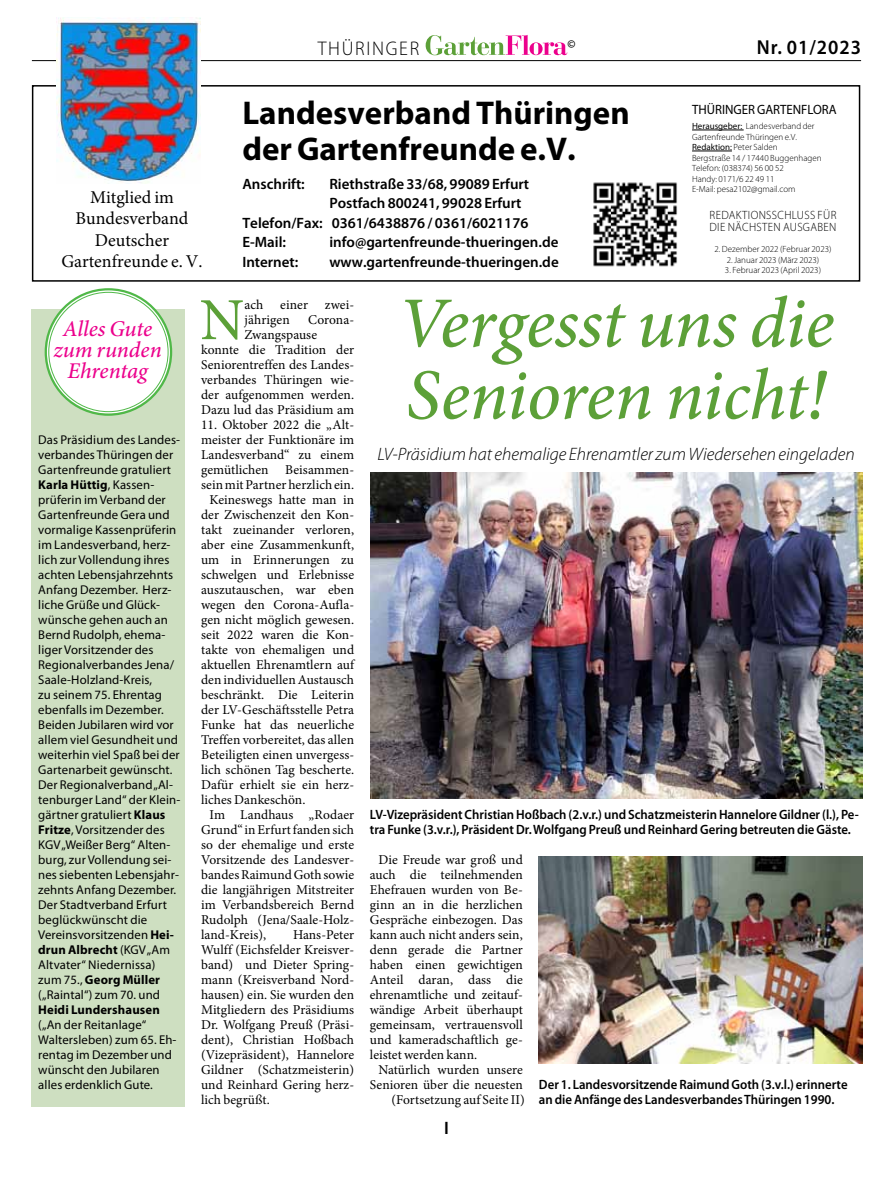
<style>
.page{position:relative;width:893px;height:1191px;background:#fff}
.page>*{position:absolute;margin:0;border:0;box-sizing:border-box;transform-origin:0 0}
.t1{font:italic 500 72px/72px "Minion Pro";letter-spacing:-.005em;color:#5ca038}
.t2{font:59.7px "Minion Pro";color:#5ca038}
.t3{font:700 33px/36px "Myriad Pro";color:#000}
.t4{font:italic 500 22.5px/21px "Minion Pro";letter-spacing:-.005em;color:#ec008c;text-align:center}
.t5{font:600 20.25px "Myriad Pro";letter-spacing:.05em;color:#000;scale:.95 1}
.t6{font:300 19.8px "Myriad Pro";letter-spacing:.09em;color:#000;scale:.95 1}
.t7{font:italic 300 18px "Myriad Pro";color:#000}
.t8{font:18px/21px "Minion Pro";color:#000;text-align:center}
.t9{font:600 18px "Myriad Pro";color:#000}
.t10{font:600 15px/19.5px "Myriad Pro";color:#000}
.t11{font:13.5px/15px "Minion Pro";letter-spacing:.005em;color:#000;text-align:justify}
.t12{font:600 13.5px/15px "Myriad Pro";color:#000;scale:.95 1}
.t13{font:13.5px "Myriad Pro";color:#000;scale:.95 1}
.t14{font:12.75px/15px "Myriad Pro";letter-spacing:.01em;color:#000}
.t15{font:700 12.75px "Myriad Pro";letter-spacing:.01em;color:#000}
.t16{font:300 12px/12px "Myriad Pro";letter-spacing:.03em;color:#000;scale:.95 1}
.t17{font:600 11.85px "Myriad Pro";color:#000}
.t18{font:300 9px/10.5px "Myriad Pro";color:#000}
.s1{font-weight:400}
.s2{font-weight:700}
</style>
<div class="page">
<hr style="left:32px;top:60px;width:829px;height:1px;background:#000">
<svg style="left:426px;top:35px;width:141px;height:20px"></svg>
<img style="left:539px;top:857px;width:323px;height:206px">
<img style="left:370px;top:473px;width:493px;height:325px">
<div style="left:32px;top:85px;width:828px;height:197px;border:2px solid #000"></div>
<hr style="left:692px;top:130px;width:52px;height:1px;background:#000">
<hr style="left:692px;top:151px;width:40px;height:1px;background:#000">
<img style="left:57px;top:18px;width:144px;height:165px">
<div style="left:32px;top:309px;width:153px;height:797px;background:#cedfc1"></div>
<div style="left:47px;top:290px;width:123px;height:123px;background:#fff;border-radius:50%"></div>
<img style="left:593px;top:182px;width:84px;height:85px">
<h3 class="t6" style="left:318px;top:36px;width:108px">Thüringer</h3>
<p class="t17" style="left:567px;top:36px;width:10px">©</p>
<h3 class="t5" style="left:757px;top:34px;width:111px">Nr. 01/2023</h3>
<h3 class="t3" style="left:242px;top:94px;width:389px">Landesverband Thüringen der Gartenfreunde e.V.</h3>
<p class="t13" style="left:692px;top:101px;width:154px">THÜRINGER GARTENFLORA</p>
<p class="t18" style="left:692px;top:121px;width:131px"><span class="s1">Herausgeber:</span> Landesverband der<br>Gartenfreunde Thüringen e.V.<br><span class="s1">Redaktion:</span> Peter Salden<br>Bergstraße 14 / 17440 Buggenhagen<br>Telefon: (038374) 56 00 52<br>Handy: 0171/6 22 49 11</p>
<p class="t10" style="left:242px;top:173px;width:64px">Anschrift:</p>
<p class="t10" style="left:329px;top:173px;width:201px">Riethstraße 33/68, 99089 Erfurt</p>
<p class="t18" style="left:692px;top:184px;width:105px">E-Mail: pesa2102@gmail.com</p>
<p class="t10" style="left:242px;top:193px;width:288px;text-indent:87px">Postfach 800241, 99028 Erfurt<br>Telefon/Fax: 0361/6438876 / 0361/6021176<br>E-Mail:</p>
<h3 class="t8" style="left:61px;top:187px;width:143px">Mitglied im<br>Bundesverband<br>Deutscher<br>Gartenfreunde e. V.</h3>
<p class="t16" style="left:710px;top:209px;width:135px">Redaktionsschluss für die nächsten Ausgaben</p>
<p class="t18" style="left:714px;top:244px;width:118px">2. Dezember 2022 (Februar 2023)</p>
<p class="t18" style="left:727px;top:254px;width:94px">2. Januar 2023 (März 2023)</p>
<p class="t18" style="left:725px;top:265px;width:98px">3. Februar 2023 (April 2023)</p>
<h1 class="t1" style="left:398px;top:287px;width:438px">Vergesst uns die<br>Senioren nicht!</h1>
<h3 class="t7" style="left:377px;top:443px;width:479px">LV-Präsidium hat ehemalige Ehrenamtler zum Wiedersehen eingeladen</h3>
<p class="t10" style="left:329px;top:232px;width:231px">info@gartenfreunde-thueringen.de</p>
<p class="t10" style="left:242px;top:251px;width:58px">Internet:</p>
<p class="t10" style="left:329px;top:251px;width:231px">www.gartenfreunde-thueringen.de</p>
<h2 class="t2" style="left:200px;top:280px;width:46px">N</h2>
<p class="t11" style="left:244px;top:297px;width:20px">ach</p>
<p class="t11" style="left:280px;top:297px;width:29px">einer</p>
<p class="t11" style="left:325px;top:297px;width:31px">zwei-</p>
<p class="t11" style="left:244px;top:312px;width:47px">jährigen</p>
<p class="t11" style="left:308px;top:312px;width:47px">Corona-</p>
<p class="t11" style="left:244px;top:327px;width:74px">Zwangspause</p>
<p class="t11" style="left:201px;top:342px;width:155px">konnte die Tradition der</p>
<p class="t11" style="left:201px;top:357px;width:155px">Seniorentreffen des Landes-</p>
<p class="t11" style="left:201px;top:372px;width:155px">verbandes Thüringen wie-</p>
<p class="t11" style="left:201px;top:387px;width:155px">der aufgenommen werden.</p>
<p class="t11" style="left:201px;top:402px;width:155px">Dazu lud das Präsidium am</p>
<p class="t11" style="left:201px;top:417px;width:155px">11. Oktober 2022 die „Alt-</p>
<p class="t11" style="left:201px;top:432px;width:155px">meister der Funktionäre im</p>
<p class="t11" style="left:201px;top:447px;width:155px">Landesverband“ zu einem</p>
<p class="t11" style="left:201px;top:462px;width:155px">gemütlichen Beisammen-</p>
<p class="t11" style="left:201px;top:477px;width:155px">sein mit Partner herzlich ein.</p>
<p class="t11" style="left:210px;top:492px;width:146px">Keineswegs hatte man in</p>
<p class="t11" style="left:201px;top:507px;width:155px">der Zwischenzeit den Kon-</p>
<p class="t11" style="left:201px;top:522px;width:155px">takt zueinander verloren,</p>
<p class="t11" style="left:201px;top:537px;width:155px">aber eine Zusammenkunft,</p>
<p class="t11" style="left:201px;top:552px;width:155px">um in Erinnerungen zu</p>
<p class="t11" style="left:201px;top:567px;width:155px">schwelgen und Erlebnisse</p>
<p class="t11" style="left:201px;top:582px;width:155px">auszutauschen, war eben</p>
<p class="t11" style="left:201px;top:597px;width:155px">wegen den Corona-Aufla-</p>
<p class="t11" style="left:201px;top:612px;width:155px">gen nicht möglich gewesen.</p>
<p class="t11" style="left:201px;top:627px;width:155px">seit 2022 waren die Kon-</p>
<p class="t11" style="left:201px;top:642px;width:155px">takte von ehemaligen und</p>
<p class="t11" style="left:201px;top:657px;width:155px">aktuellen Ehrenamtlern auf</p>
<p class="t11" style="left:201px;top:672px;width:155px">den individuellen Austausch</p>
<p class="t11" style="left:201px;top:687px;width:155px">beschränkt. Die Leiterin</p>
<p class="t11" style="left:201px;top:702px;width:155px">der LV-Geschäftsstelle Petra</p>
<p class="t11" style="left:201px;top:717px;width:155px">Funke hat das neuerliche</p>
<p class="t11" style="left:201px;top:732px;width:155px">Treffen vorbereitet, das allen</p>
<p class="t11" style="left:201px;top:747px;width:155px">Beteiligten einen unvergess-</p>
<p class="t11" style="left:201px;top:762px;width:155px">lich schönen Tag bescherte.</p>
<p class="t11" style="left:201px;top:777px;width:155px">Dafür erhielt sie ein herz-</p>
<p class="t11" style="left:201px;top:792px;width:106px">liches Dankeschön.</p>
<p class="t11" style="left:210px;top:807px;width:146px">Im Landhaus „Rodaer</p>
<p class="t11" style="left:201px;top:822px;width:155px">Grund“ in Erfurt fanden sich</p>
<p class="t11" style="left:201px;top:837px;width:155px">so der ehemalige und erste</p>
<p class="t11" style="left:201px;top:852px;width:155px">Vorsitzende des Landesver-</p>
<p class="t11" style="left:201px;top:867px;width:155px">bandes Raimund Goth sowie</p>
<p class="t11" style="left:201px;top:882px;width:155px">die langjährigen Mitstreiter</p>
<p class="t11" style="left:201px;top:897px;width:155px">im Verbandsbereich Bernd</p>
<p class="t11" style="left:201px;top:912px;width:155px">Rudolph (Jena/Saale-Holz-</p>
<p class="t11" style="left:201px;top:927px;width:67px">land-Kreis),</p>
<h3 class="t4" style="left:53px;top:318px;width:110px">Alles Gute zum runden<br>Ehrentag</h3>
<p class="t14" style="left:38px;top:432px;width:144px">Das Präsidium des Landes&shy;verbandes Thüringen der<br>Gartenfreunde gratuliert<br><span class="s2">Karla Hüttig</span>, Kassen&shy;prüferin im Verband der<br>Gartenfreunde Gera und vormalige Kassenprüferin im Landesverband, herz&shy;lich zur Vollendung ihres achten Lebensjahrzehnts<br>Anfang Dezember. Herz&shy;liche Grüße und Glück&shy;wünsche gehen auch an<br>Bernd Rudolph, ehema&shy;liger Vorsitzender des<br>Regionalverbandes Jena/<br>Saale-Holzland-Kreis,<br>zu seinem 75. Ehrentag ebenfalls im Dezember.<br>Beiden Jubilaren wird vor allem viel Gesundheit und weiterhin viel Spaß bei der<br>Gartenarbeit gewünscht.<br>Der Regionalverband „Al&shy;tenburger Land“ der Klein&shy;gärtner gratuliert <span class="s2">Klaus<br>Fritze</span>, Vorsitzender des<br>KGV „Weißer Berg“ Alten&shy;burg, zur Vollendung sei&shy;nes siebenten Lebensjahr&shy;zehnts Anfang Dezember.<br>Der Stadtverband Erfurt beglückwünscht die<br>Vereinsvorsitzenden <span class="s2">Hei&shy;drun Albrecht</span> (KGV „Am<br>Altvater“ Niedernissa) zum 75., <span class="s2">Georg Müller </span>(„Raintal“) zum 70. und</p>
<p class="t15" style="left:38px;top:1001px;width:123px">Heidi Lundershausen</p>
<p class="t14" style="left:38px;top:1017px;width:140px">(„An der Reitanlage“<br>Waltersleben) zum 65. Eh&shy;rentag im Dezember und wünscht den Jubilaren alles erdenklich Gute.</p>
<p class="t12" style="left:370px;top:807px;width:516px">LV-Vizepräsident Christian Hoßbach (2.v.r.) und Schatzmeisterin Hannelore Gildner (l.), Pe&shy;tra Funke (3.v.r.), Präsident Dr. Wolfgang Preuß und Reinhard Gering betreuten die Gäste.</p>
<p class="t11" style="left:370px;top:852px;width:154px;text-indent:9px">Die Freude war groß und auch die teilnehmenden Ehefrauen wurden von Be&shy;ginn an in die herzlichen Gespräche einbezogen. Das kann auch nicht anders sein, denn gerade die Partner haben einen gewichtigen Anteil daran, dass die ehrenamtliche und zeitauf&shy;wändige Arbeit überhaupt gemeinsam, vertrauensvoll und kameradschaftlich ge&shy;leistet werden kann.</p>
<p class="t11" style="left:370px;top:1062px;width:156px;text-align:right">Natürlich wurden unsere<br>Senioren über die neuesten (Fortsetzung auf Seite II)</p>
<p class="t11" style="left:201px;top:927px;width:155px;text-indent:92px">Hans-Peter Wulff (Eichsfelder Kreisver&shy;band) und Dieter Spring&shy;mann (Kreisverband Nord&shy;hausen) ein. Sie wurden den Mitgliedern des Präsidiums Dr. Wolfgang Preuß (Präsi&shy;dent), Christian Hoßbach (Vizepräsident), Hannelore Gildner (Schatzmeisterin) und Reinhard Gering herz&shy;lich begrüßt.</p>
<p class="t12" style="left:539px;top:1077px;width:326px">Der 1. Landesvorsitzende Raimund Goth (3.v.l.) erinnerte an die Anfänge des Landesverbandes Thüringen 1990.</p>
<h3 class="t9" style="left:444px;top:1117px;width:6px">I</h3>
</div>
